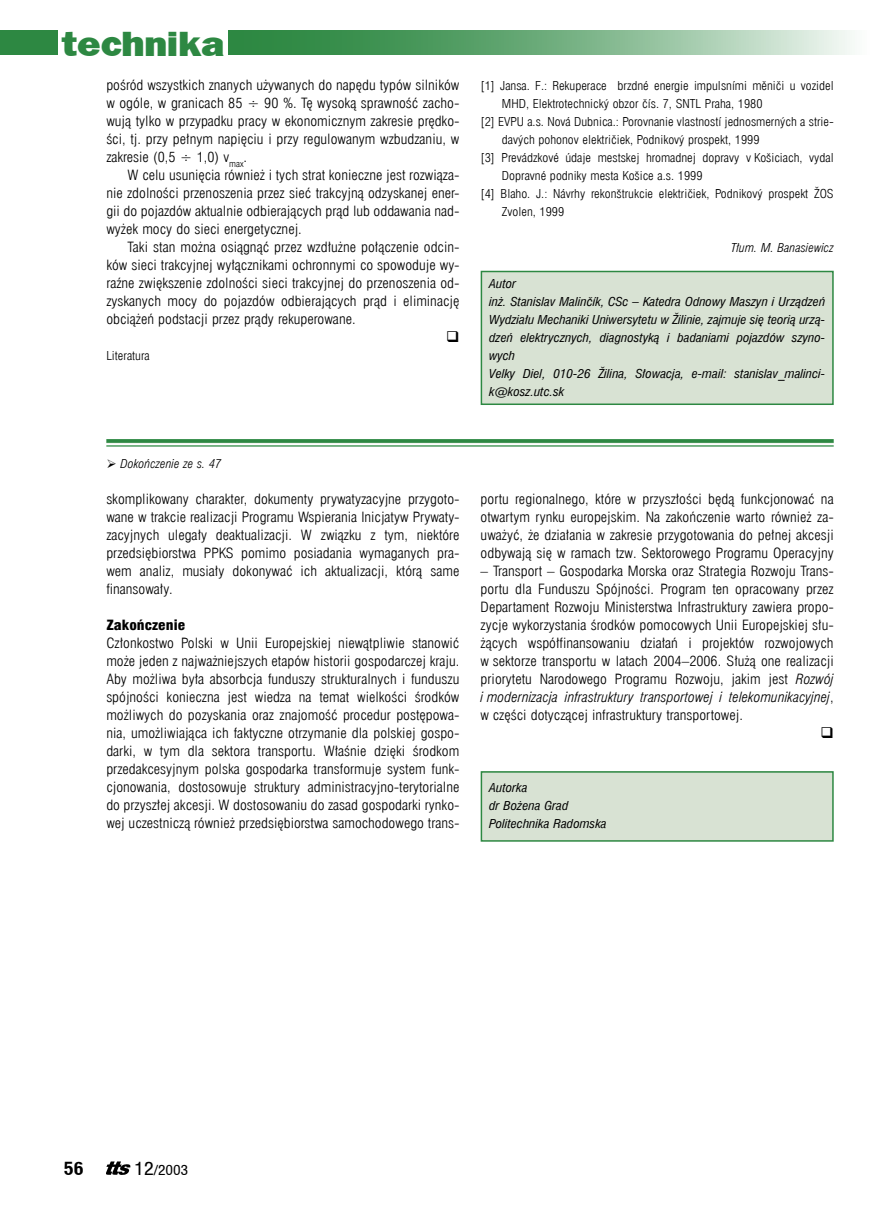
<style>
.page{position:relative;width:872px;height:1212px;background:#fff}
.page>*{position:absolute;margin:0;border:0;box-sizing:border-box;transform-origin:0 0}
.t1{font:36px "Frankfurt Goth Hvypl";color:#2d8842;scale:1.1 1}
.t2{font:700 18px "Switzerland Condpl";color:#000;scale:1.1 1}
.tekst0{font:13.8px/18px "Swis 721 Lt Cn EU Normal";color:#000;text-align:justify;scale:1.1 1}
.tekst{font:13.8px/18px "Swis 721 Lt Cn EU Normal";color:#000;text-align:justify;scale:1.1 1}
.tytuł1{font:13.8px "Swis 721 Blk Cn EU Normal";color:#000;scale:1.1 1}
.t3{font:13.8px "Switzerland Condpl";color:#000;scale:1.1 1}
.literatura{font:12px/18px "Swis 721 Lt Cn EU Normal";color:#000;scale:1.1 1}
.autor_stopka{font:12px/18px "Swis 721 Cn EU Italic";color:#000;text-align:justify;scale:1.1 1}
.end{font:12px "Swis 721 Lt Cn EU Italic";color:#000;scale:1.1 1}
.s1{font-family:"Swis 721 Lt Cn EU Italic"}
.s2{font-size:18px}
</style>
<div class="page">
<div style="left:0;top:30px;width:57px;height:25px;background:#2d8842"></div>
<svg style="left:228px;top:30px;width:624px;height:25px;background:#77b184"></svg>
<svg style="left:106px;top:1161px;width:24px;height:14px"></svg>
<div style="left:481px;top:772px;width:352px;height:69px;background:#d8e2d3"></div>
<div style="left:480px;top:771px;width:353px;height:71px;border:2px solid #2d8842"></div>
<div style="left:481px;top:271px;width:352px;height:133px;background:#d8e2d3"></div>
<div style="left:480px;top:271px;width:353px;height:134px;border:2px solid #2d8842"></div>
<svg style="left:106px;top:439px;width:727px;height:4px;background:#388e4c"></svg>
<hr style="left:106px;top:445px;width:727px;height:2px;background:#2d8842">
<h1 class="t1" style="left:62px;top:21px;width:149px">technika</h1>
<p class="tekst" style="left:106px;top:76px;width:322px">pośród wszystkich znanych używanych do napędu typów silników w ogóle, w granicach 85 ÷ 90 %. Tę wysoką sprawność zacho&shy;wują tylko w przypadku pracy w ekonomicznym zakresie prędko&shy;ści, tj. przy pełnym napięciu i przy regulowanym wzbudzaniu, w zakresie (0,5 ÷ 1,0) v<sub>max</sub>.</p>
<p class="tekst" style="left:106px;top:166px;width:322px;text-indent:21px">W celu usunięcia również i tych strat konieczne jest rozwiąza&shy;nie zdolności przenoszenia przez sieć trakcyjną odzyskanej ener&shy;gii do pojazdów aktualnie odbierających prąd lub oddawania nad&shy;wyżek mocy do sieci energetycznej.</p>
<p class="tekst" style="left:106px;top:238px;width:322px;text-indent:21px">Taki stan można osiągnąć przez wzdłużne połączenie odcin&shy;ków sieci trakcyjnej wyłącznikami ochronnymi co spowoduje wy&shy;raźne zwiększenie zdolności sieci trakcyjnej do przenoszenia od&shy;zyskanych mocy do pojazdów odbierających prąd i eliminację obciążeń podstacji przez prądy rekuperowane.</p>
<p class="literatura" style="left:106px;top:347px;width:41px">Literatura</p>
<p class="literatura" style="left:502px;top:77px;width:303px;text-indent:-21px">[1] Jansa. F.: Rekuperace brzdné energie impulsními měniči u vozidel<br>MHD, Elektrotechnický obzor čís. 7, SNTL Praha, 1980</p>
<p class="literatura" style="left:502px;top:113px;width:303px;text-indent:-21px">[2] EVPU a.s. Nová Dubnica.: Porovnanie vlastností jednosmerných a strie&shy;davých pohonov električiek, Podnikový prospekt, 1999</p>
<p class="literatura" style="left:502px;top:149px;width:303px;text-indent:-21px">[3] Prevádzkové údaje mestskej hromadnej dopravy v Košiciach, vydal<br>Dopravné podniky mesta Košice a.s. 1999</p>
<p class="literatura" style="left:502px;top:185px;width:303px;text-indent:-21px">[4] Blaho. J.: Návrhy rekonštrukcie električiek, Podnikový prospekt ŽOS<br>Zvolen, 1999</p>
<p class="end" style="left:731px;top:240px;width:95px">Tłum. M. Banasiewicz</p>
<p class="autor_stopka" style="left:489px;top:275px;width:26px">Autor</p>
<p class="autor_stopka" style="left:489px;top:293px;width:307px">inż. Stanislav Malinčík, CSc – Katedra Odnowy Maszyn i Urządzeń Wydziału Mechaniki Uniwersytetu w Žilinie, zajmuje się teorią urzą&shy;dzeń elektrycznych, diagnostyką i badaniami pojazdów szyno&shy;wych</p>
<p class="autor_stopka" style="left:489px;top:365px;width:307px">Velky Diel, 010-26 Žilina, Słowacja, e-mail: stanislav_malinci&shy;k@kosz.utc.sk</p>
<p class="end" style="left:106px;top:456px;width:106px">➢ Dokończenie ze s. 47</p>
<p class="tekst0" style="left:106px;top:490px;width:322px">skomplikowany charakter, dokumenty prywatyzacyjne przygoto&shy;wane w trakcie realizacji Programu Wspierania Inicjatyw Prywaty&shy;zacyjnych ulegały deaktualizacji. W związku z tym, niektóre przedsiębiorstwa PPKS pomimo posiadania wymaganych pra&shy;wem analiz, musiały dokonywać ich aktualizacji, którą same finansowały.</p>
<p class="tytuł1" style="left:106px;top:616px;width:73px">Zakończenie</p>
<p class="tekst0" style="left:106px;top:634px;width:322px">Członkostwo Polski w Unii Europejskiej niewątpliwie stanowić może jeden z najważniejszych etapów historii gospodarczej kraju.<br>Aby możliwa była absorbcja funduszy strukturalnych i funduszu spójności konieczna jest wiedza na temat wielkości środków możliwych do pozyskania oraz znajomość procedur postępowa&shy;nia, umożliwiająca ich faktyczne otrzymanie dla polskiej gospo&shy;darki, w tym dla sektora transportu. Właśnie dzięki środkom przedakcesyjnym polska gospodarka transformuje system funk&shy;cjonowania, dostosowuje struktury administracyjno-terytorialne do przyszłej akcesji. W dostosowaniu do zasad gospodarki rynko&shy;wej uczestniczą również przedsiębiorstwa samochodowego trans-</p>
<p class="tekst0" style="left:480px;top:490px;width:322px">portu regionalnego, które w przyszłości będą funkcjonować na otwartym rynku europejskim. Na zakończenie warto również za&shy;uważyć, że działania w zakresie przygotowania do pełnej akcesji odbywają się w ramach tzw. Sektorowego Programu Operacyjny</p>
<p class="tekst0" style="left:480px;top:562px;width:322px">– Transport – Gospodarka Morska oraz Strategia Rozwoju Trans&shy;portu dla Funduszu Spójności. Program ten opracowany przez Departament Rozwoju Ministerstwa Infrastruktury zawiera propo&shy;zycje wykorzystania środków pomocowych Unii Europejskiej słu&shy;żących współfinansowaniu działań i projektów rozwojowych w sektorze transportu w latach 2004–2006. Służą one realizacji priorytetu Narodowego Programu Rozwoju, jakim jest <span class="s1">Rozwój i modernizacja infrastruktury transportowej i telekomunikacyjnej</span>, w części dotyczącej infrastruktury transportowej.</p>
<p class="autor_stopka" style="left:489px;top:779px;width:36px">Autorka</p>
<p class="autor_stopka" style="left:489px;top:797px;width:74px">dr Bożena Grad</p>
<p class="autor_stopka" style="left:489px;top:815px;width:108px">Politechnika Radomska</p>
<h2 class="t2" style="left:64px;top:1157px;width:19px">56</h2>
<p class="t3" style="left:134px;top:1160px;width:51px"><span class="s2">12</span>/2003</p>
</div>
